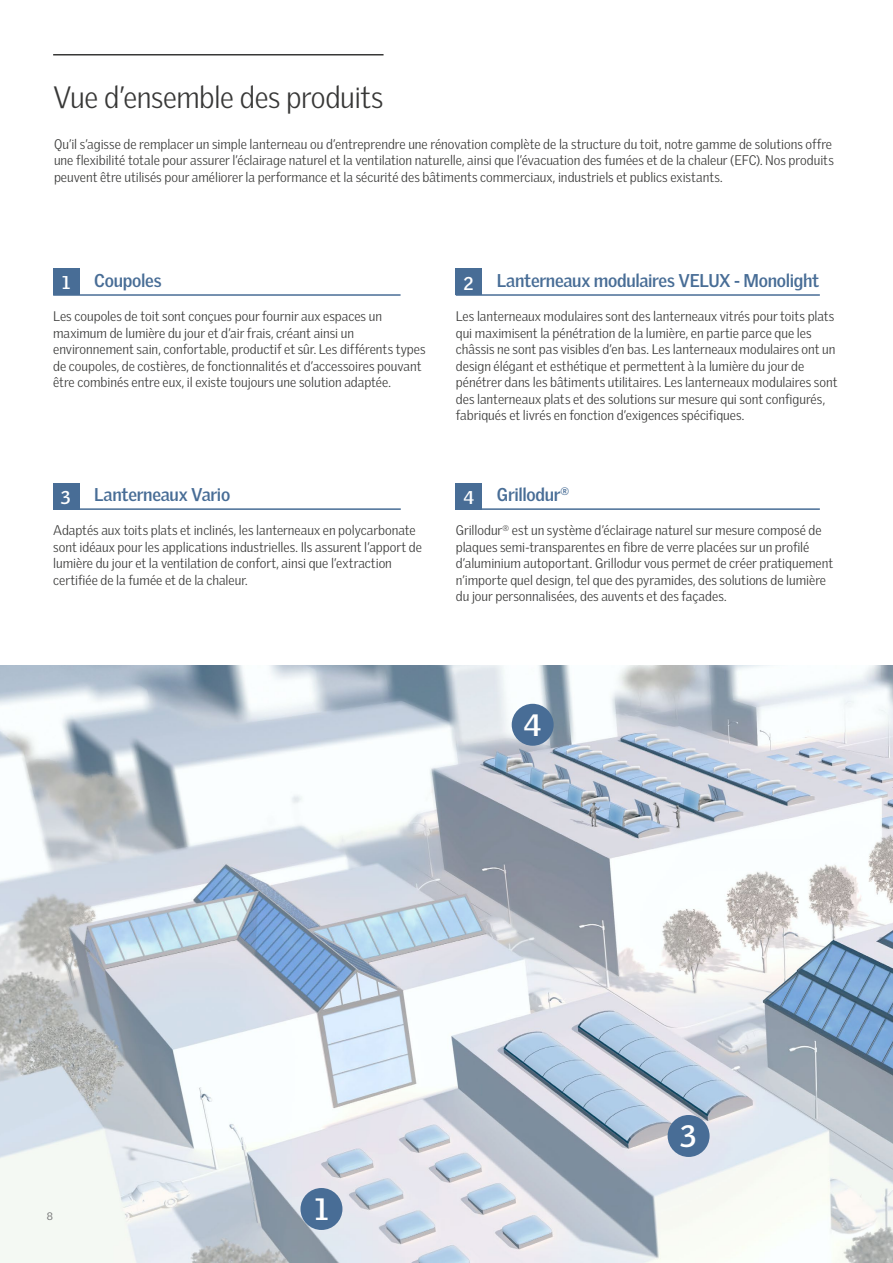
<style>
.page{position:relative;width:893px;height:1263px;background:#fff}
.page>*{position:absolute;margin:0;border:0;box-sizing:border-box;transform-origin:0 0}
.VDS_body{font:300 30px "Velux Gothic";letter-spacing:-.015em;color:#383837}
.VDS_body-2{font:700 30px "Velux Gothic";color:#fff}
.VDS_body-3{font:700 18px "Velux Gothic";letter-spacing:-.015em;color:#486d96}
.VDS_body-4{font:700 18px "Velux Gothic";color:#fff}
.VDS_body-5{font:300 13.5px/16.5px "Velux Gothic";color:#383837}
.t1{font:10.5px "Velux Gothic";color:#777878}
</style>
<div class="page">
<img style="left:0;top:665px;width:893px;height:598px">
<hr style="left:53px;top:54px;width:331px;height:2px;background:#383837">
<div style="left:53px;top:269px;width:26px;height:26px;background:#486d96"></div>
<hr style="left:53px;top:294px;width:348px;height:2px;background:#486d96">
<div style="left:53px;top:483px;width:26px;height:26px;background:#486d96"></div>
<hr style="left:53px;top:508px;width:348px;height:2px;background:#486d96">
<div style="left:456px;top:483px;width:26px;height:26px;background:#486d96"></div>
<hr style="left:456px;top:508px;width:364px;height:2px;background:#486d96">
<div style="left:300px;top:1188px;width:42px;height:42px;background:#486d96;border-radius:50%"></div>
<div style="left:668px;top:1115px;width:42px;height:42px;background:#486d96;border-radius:50%"></div>
<div style="left:512px;top:704px;width:42px;height:42px;background:#486d96;border-radius:50%"></div>
<div style="left:456px;top:269px;width:26px;height:26px;background:#486d96"></div>
<hr style="left:456px;top:294px;width:364px;height:2px;background:#486d96">
<p class="VDS_body" style="left:53px;top:79px;width:332px">Vue d’ensemble des produits</p>
<p class="VDS_body-5" style="left:54px;top:135px;width:781px">Qu’il s’agisse de remplacer un simple lanterneau ou d’entreprendre une rénovation complète de la structure du toit, notre gamme de solutions offre une flexibilité totale pour assurer l’éclairage naturel et la ventilation naturelle, ainsi que l’évacuation des fumées et de la chaleur (EFC). Nos produits peuvent être utilisés pour améliorer la performance et la sécurité des bâtiments commerciaux, industriels et publics existants.</p>
<p class="VDS_body-3" style="left:94px;top:269px;width:69px">Coupoles</p>
<p class="VDS_body-5" style="left:53px;top:308px;width:374px">Les coupoles de toit sont conçues pour fournir aux espaces un maximum de lumière du jour et d’air frais, créant ainsi un environnement sain, confortable, productif et sûr. Les différents types de coupoles, de costières, de fonctionnalités et d’accessoires pouvant être combinés entre eux, il existe toujours une solution adaptée.</p>
<p class="VDS_body-4" style="left:62px;top:271px;width:10px">1</p>
<p class="VDS_body-3" style="left:497px;top:269px;width:324px">Lanterneaux modulaires VELUX - Monolight</p>
<p class="VDS_body-5" style="left:456px;top:308px;width:383px">Les lanterneaux modulaires sont des lanterneaux vitrés pour toits plats qui maximisent la pénétration de la lumière, en partie parce que les châssis ne sont pas visibles d’en bas. Les lanterneaux modulaires ont un design élégant et esthétique et permettent à la lumière du jour de pénétrer dans les bâtiments utilitaires. Les lanterneaux modulaires sont des lanterneaux plats et des solutions sur mesure qui sont configurés, fabriqués et livrés en fonction d’exigences spécifiques.</p>
<p class="VDS_body-4" style="left:463px;top:272px;width:12px">2</p>
<p class="VDS_body-4" style="left:61px;top:486px;width:11px">3</p>
<p class="VDS_body-3" style="left:497px;top:483px;width:74px">Grillodur<sup>®</sup></p>
<p class="VDS_body-5" style="left:456px;top:522px;width:379px">Grillodur<sup>®</sup> est un système d’éclairage naturel sur mesure composé de plaques semi-transparentes en fibre de verre placées sur un profilé d’aluminium autoportant. Grillodur vous permet de créer pratiquement n’importe quel design, tel que des pyramides, des solutions de lumière du jour personnalisées, des auvents et des façades.</p>
<p class="VDS_body-3" style="left:94px;top:483px;width:138px">Lanterneaux Vario</p>
<p class="VDS_body-5" style="left:53px;top:522px;width:370px">Adaptés aux toits plats et inclinés, les lanterneaux en polycarbonate sont idéaux pour les applications industrielles. Ils assurent l’apport de lumière du jour et la ventilation de confort, ainsi que l’extraction certifiée de la fumée et de la chaleur.</p>
<p class="VDS_body-4" style="left:463px;top:486px;width:12px">4</p>
<p class="t1" style="left:47px;top:1210px;width:8px">8</p>
<p class="VDS_body-2" style="left:315px;top:1191px;width:15px">1</p>
<p class="VDS_body-2" style="left:523px;top:707px;width:19px">4</p>
<p class="VDS_body-2" style="left:680px;top:1118px;width:18px">3</p>
</div>
